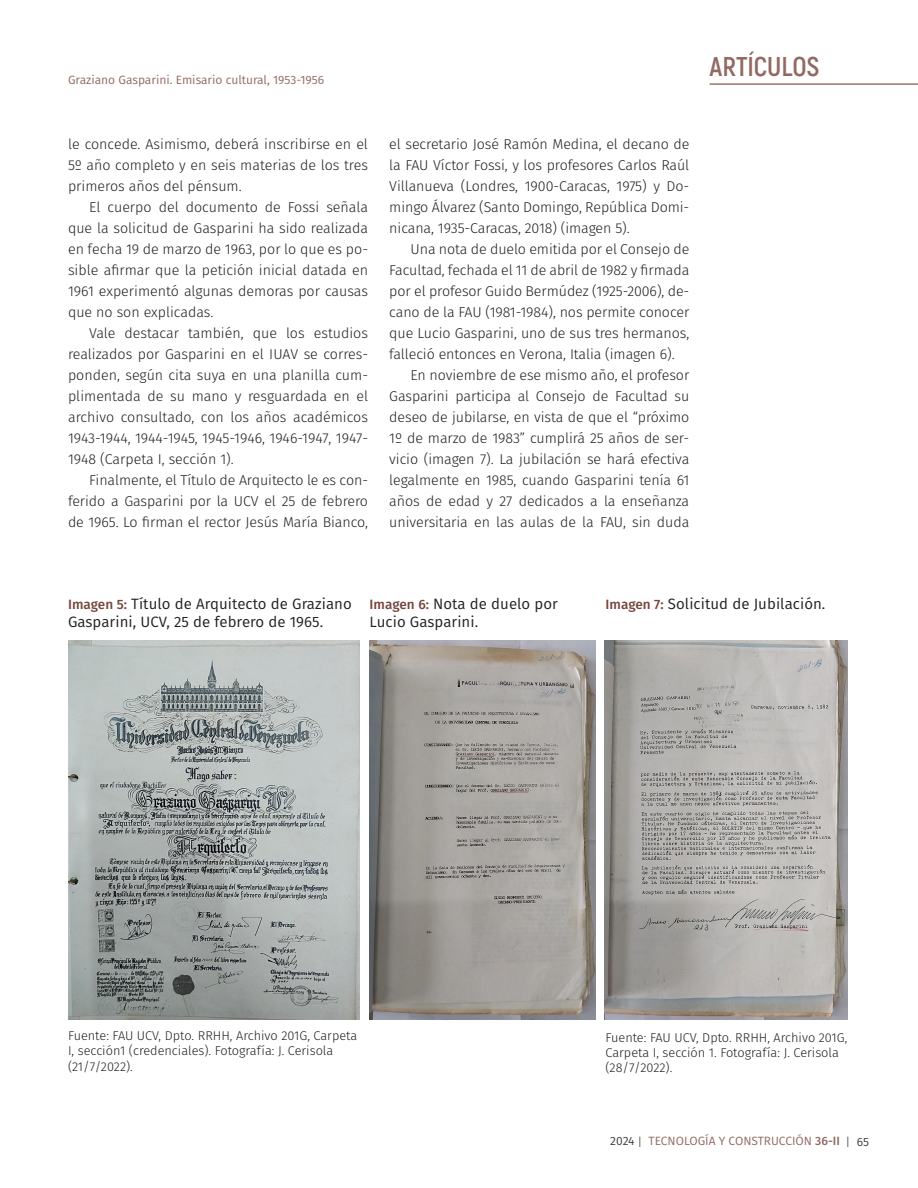
<style>
.page{position:relative;width:918px;height:1188px;background:#fff}
.page>*{position:absolute;margin:0;border:0;box-sizing:border-box;transform-origin:0 0}
.t1{font:700 27px "Akrobat";color:#916a63}
.Figuras{font:15px/18px "Fira Sans";letter-spacing:.005em;color:#231f20}
.mancha{font:300 14.25px/21px "Fira Sans";letter-spacing:-.005em;color:#231f20;text-align:justify}
.Fuentes{font:300 12.75px/15.3px "Fira Sans";color:#231f20}
.t2{font:12px "Fira Sans";color:#916a63}
.s1{font-weight:500;font-size:13.5px;color:#76453c}
.s2{color:#3e3e3f}
.s3{font-weight:300;font-size:15px;color:#57585a}
.s4{font-weight:500}
</style>
<div class="page">
<hr style="left:710px;top:83px;width:208px;height:2px;background:#76453c">
<img style="left:68px;top:640px;width:291px;height:379px">
<img style="left:369px;top:640px;width:226px;height:379px">
<img style="left:605px;top:640px;width:243px;height:380px">
<p class="t2" style="left:68px;top:71px;width:258px">Graziano Gasparini. Emisario cultural, 1953-1956</p>
<p class="mancha" style="left:68px;top:134px;width:302px">le concede. Asimismo, deberá inscribirse en el 5º año completo y en seis materias de los tres primeros años del pénsum.</p>
<p class="mancha" style="left:68px;top:197px;width:302px;text-indent:21px">El cuerpo del documento de Fossi señala que la solicitud de Gasparini ha sido realizada en fecha 19 de marzo de 1963, por lo que es po&shy;sible afirmar que la petición inicial datada en 1961 experimentó algunas demoras por causas que no son explicadas.</p>
<p class="mancha" style="left:68px;top:323px;width:302px;text-indent:21px">Vale destacar también, que los estudios realizados por Gasparini en el IUAV se corres&shy;ponden, según cita suya en una planilla cum&shy;plimentada de su mano y resguardada en el archivo consultado, con los años académicos 1943-1944, 1944-1945, 1945-1946, 1946-1947, 1947- 1948 (Carpeta I, sección 1).</p>
<p class="mancha" style="left:68px;top:470px;width:302px;text-indent:21px">Finalmente, el Título de Arquitecto le es con&shy;ferido a Gasparini por la UCV el 25 de febrero de 1965. Lo firman el rector Jesús María Bianco,</p>
<h1 class="t1" style="left:710px;top:50px;width:111px">ARTÍCULOS</h1>
<p class="mancha" style="left:389px;top:134px;width:302px">el secretario José Ramón Medina, el decano de la FAU Víctor Fossi, y los profesores Carlos Raúl Villanueva (Londres, 1900-Caracas, 1975) y Do&shy;mingo Álvarez (Santo Domingo, República Domi&shy;nicana, 1935-Caracas, 2018) (imagen 5).</p>
<p class="mancha" style="left:389px;top:239px;width:302px;text-indent:21px">Una nota de duelo emitida por el Consejo de Facultad, fechada el 11 de abril de 1982 y firmada por el profesor Guido Bermúdez (1925-2006), de&shy;cano de la FAU (1981-1984), nos permite conocer que Lucio Gasparini, uno de sus tres hermanos, falleció entonces en Verona, Italia (imagen 6).</p>
<p class="mancha" style="left:389px;top:365px;width:302px;text-indent:21px">En noviembre de ese mismo año, el profesor Gasparini participa al Consejo de Facultad su deseo de jubilarse, en vista de que el “próximo 1º de marzo de 1983” cumplirá 25 años de ser&shy;vicio (imagen 7). La jubilación se hará efectiva legalmente en 1985, cuando Gasparini tenía 61 años de edad y 27 dedicados a la enseñanza universitaria en las aulas de la FAU, sin duda</p>
<p class="Figuras" style="left:68px;top:594px;width:285px"><span class="s1">Imagen 5:</span> Título de Arquitecto de Graziano<br>Gasparini, UCV, 25 de febrero de 1965.</p>
<p class="Figuras" style="left:370px;top:594px;width:190px"><span class="s1">Imagen 6:</span> Nota de duelo por<br>Lucio Gasparini.</p>
<p class="Figuras" style="left:605px;top:594px;width:221px"><span class="s1">Imagen 7:</span> Solicitud de Jubilación.</p>
<p class="Fuentes" style="left:68px;top:1028px;width:291px">Fuente: FAU UCV, Dpto. RRHH, Archivo 201G, Carpeta<br>I, sección1 (credenciales). Fotografía: J. Cerisola (21/7/2022).</p>
<p class="Fuentes" style="left:605px;top:1029px;width:243px">Fuente: FAU UCV, Dpto. RRHH, Archivo 201G,<br>Carpeta I, sección 1. Fotografía: J. Cerisola (28/7/2022).</p>
<p class="t2" style="left:610px;top:1132px;width:260px"><span class="s2">2024</span> <span class="s3">I</span> TECNOLOGÍA Y CONSTRUCCIÓN <span class="s4">36-II</span> <span class="s3">I</span> <span class="s2">65</span></p>
</div>
